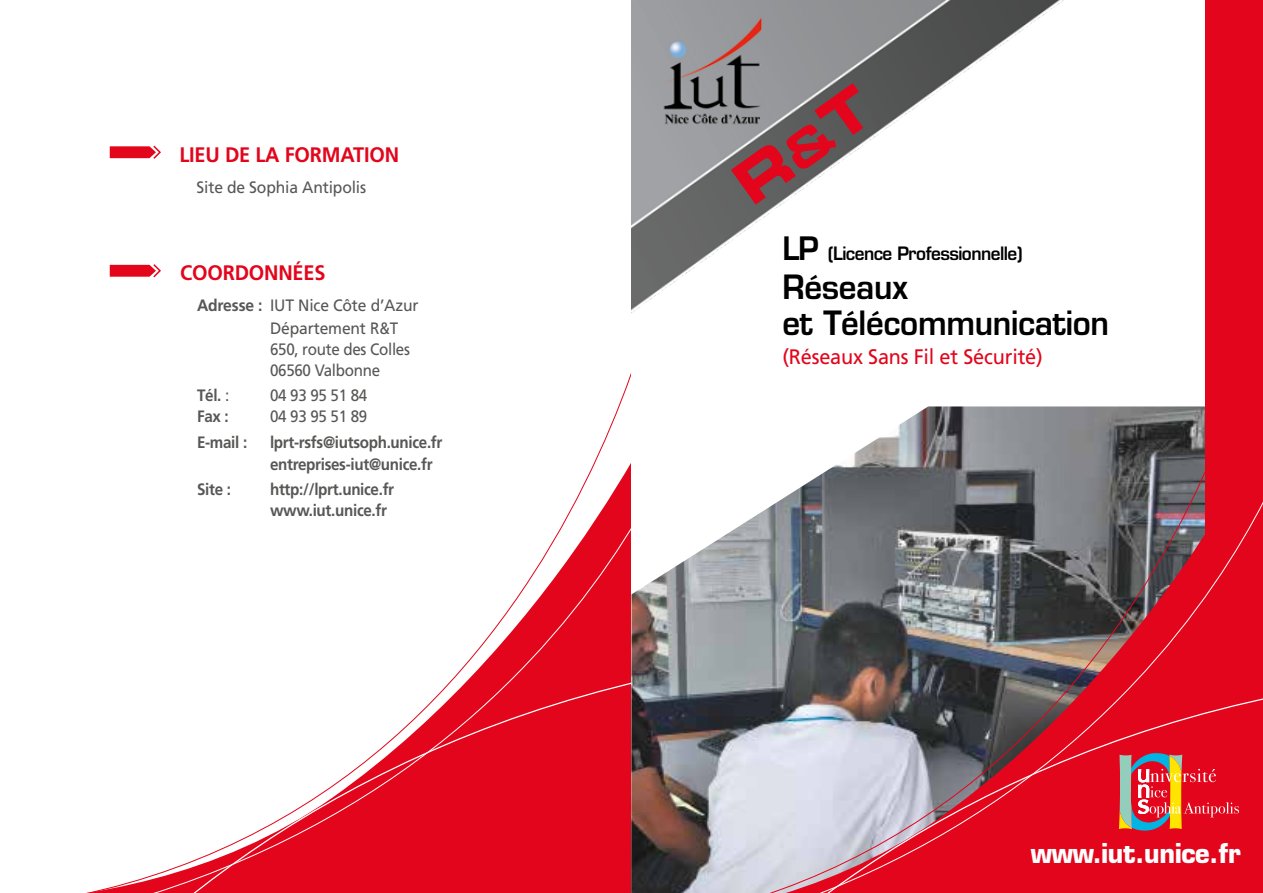
<style>
.page{position:relative;width:1263px;height:893px;background:#fff}
.page>*{position:absolute;margin:0;border:0;box-sizing:border-box;transform-origin:0 0}
.t1{font:600 32.7px/36px "Eurostile";letter-spacing:-.01em;color:#000;scale:.95 1}
.t2{font:700 26.7px "Eurostile";letter-spacing:-.01em;color:#fff;scale:.95 1}
.t3{font:700 21px "Frutiger";letter-spacing:-.01em;color:#e3051b;scale:.95 1}
.t4{font:21px "Frutiger LT Std";letter-spacing:-.01em;color:#e3051b;scale:.95 1}
.t5{font:600 18px "Eurostile";letter-spacing:-.03em;color:#000;scale:.95 1}
.t6{font:700 16.5px/22.5px "Frutiger";letter-spacing:-.02em;color:#575756;scale:.92 1}
.t7{font:16.5px/22.5px "Frutiger LT Std";letter-spacing:-.01em;color:#575756;scale:.95 1}
.t8{font:16.5px/21px "Frutiger LT Std";letter-spacing:-.01em;color:#575756;scale:.92 1}
.s1{font-family:"Frutiger";font-weight:700}
.s2{font-family:"Frutiger LT Std";font-weight:400}
.s3{font-size:31.5px}
</style>
<div class="page">
<svg style="left:86px;top:765px;width:274px;height:128px"></svg>
<svg style="left:360px;top:696px;width:76px;height:197px;fill:#e3051b"></svg>
<svg style="left:614px;top:373px;width:591px;height:44px"></svg>
<svg style="left:436px;top:417px;width:827px;height:476px"></svg>
<svg style="left:536px;top:570px;width:727px;height:323px;background:#ab4d58"></svg>
<img style="left:631px;top:0;width:632px;height:410px">
<svg style="left:110px;top:145px;width:51px;height:14px"></svg>
<svg style="left:110px;top:264px;width:51px;height:14px"></svg>
<svg style="left:1119px;top:753px;width:120px;height:78px;background:#d04847"></svg>
<svg style="left:731px;top:83px;width:146px;height:122px"></svg>
<p class="t3" style="left:179px;top:142px;width:233px">LIEU DE LA FORMATION</p>
<p class="t7" style="left:196px;top:176px;width:180px">Site de Sophia Antipolis</p>
<p class="t3" style="left:180px;top:261px;width:155px">COORDONNÉES</p>
<p class="t7" style="left:270px;top:295px;width:158px;text-indent:-73px"><span class="s1">Adresse :</span> IUT Nice Côte d’Azur<br>Département R&amp;T</p>
<p class="t8" style="left:270px;top:339px;width:154px">650, route des Colles<br>06560 Valbonne</p>
<p class="t6" style="left:197px;top:384px;width:37px">Tél. <span class="s2">:</span></p>
<p class="t8" style="left:270px;top:385px;width:107px">04 93 95 51 84</p>
<p class="t6" style="left:197px;top:405px;width:36px">Fax :</p>
<p class="t8" style="left:270px;top:406px;width:107px">04 93 95 51 89</p>
<p class="t6" style="left:197px;top:430px;width:56px">E-mail :</p>
<p class="t6" style="left:270px;top:430px;width:189px">lprt-rsfs@iutsoph.unice.fr entreprises-iut@unice.fr</p>
<p class="t6" style="left:197px;top:478px;width:38px">Site :</p>
<p class="t6" style="left:270px;top:479px;width:136px;line-height:21px">http://lprt.unice.fr www.iut.unice.fr</p>
<p class="t5" style="left:782px;top:242px;width:254px"><span class="s3">LP</span> (Licence Professionnelle)</p>
<h1 class="t1" style="left:782px;top:269px;width:345px">Réseaux<br>et Télécommunication</h1>
<p class="t4" style="left:782px;top:344px;width:275px">(Réseaux Sans Fil et Sécurité)</p>
<h2 class="t2" style="left:1031px;top:837px;width:223px">www.iut.unice.fr</h2>
</div>
